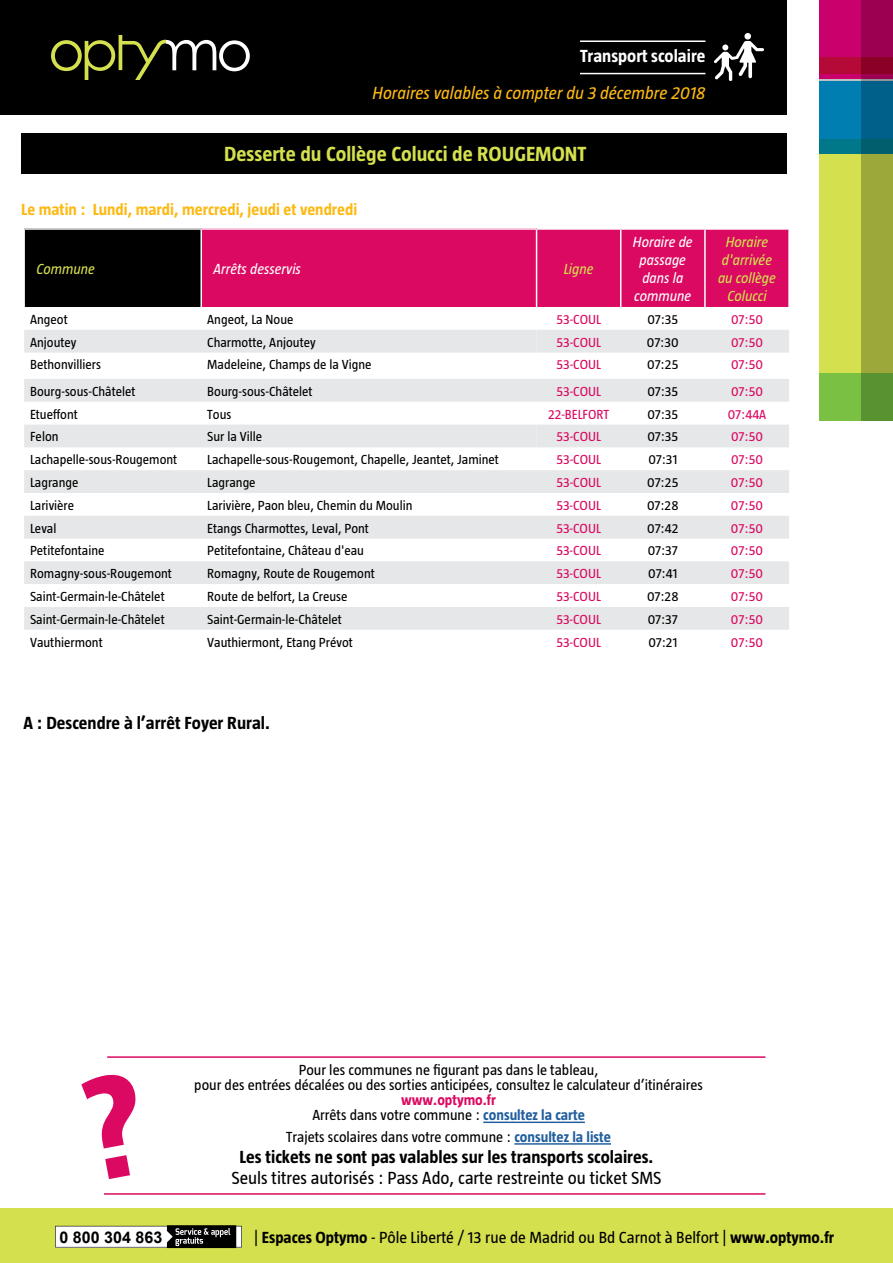
<style>
.page{position:relative;width:893px;height:1263px;background:#fff}
.page>*{position:absolute;margin:0;border:0;box-sizing:border-box;transform-origin:0 0}
.t1{font:700 21px "Taz";color:#d5e04e}
.t2{font:700 18px "Taz";color:#000}
.t3{font:18px "Taz";color:#000}
.t4{font:italic 18px "Taz";color:#fdb913}
.t5{font:700 18px "Taz";color:#fff}
.t6{font:16.5px "Taz";color:#000}
.t7{font:700 16.5px "Taz";color:#fdb913}
.t8{font:700 16.05px "Arial";color:#000}
.t9{font:15px/15px "Taz";color:#000;text-align:center}
.t10{font:italic 15px/18px "Taz";color:#d5e04e;text-align:center}
.t11{font:italic 15px/18px "Taz";color:#fff;text-align:center}
.t12{font:13.5px "Taz";color:#000}
.t13{font:13.5px "Taz";color:#db0961}
.s1{font-weight:700;color:#db0961}
.s2{font-weight:700;color:#215e9e}
.s3{font-weight:700}
</style>
<div class="page">
<div style="left:0;top:0;width:786px;height:114px;background:#000"></div>
<div style="left:21px;top:134px;width:765px;height:40px;background:#000"></div>
<svg style="left:51px;top:35px;width:199px;height:45px"></svg>
<hr style="left:580px;top:40px;width:125px;height:2px;background:#fff">
<hr style="left:580px;top:73px;width:125px;height:1px;background:#fff">
<div style="left:819px;top:0;width:74px;height:57px;background:#ca006c"></div>
<div style="left:819px;top:74px;width:74px;height:6px;background:#ca006c"></div>
<div style="left:819px;top:80px;width:74px;height:61px;background:#007db1"></div>
<div style="left:819px;top:139px;width:74px;height:17px;background:#00788a"></div>
<div style="left:819px;top:154px;width:74px;height:232px;background:#d5e04e"></div>
<hr style="left:819px;top:79px;width:74px;height:2px;background:#bec0c2">
<div style="left:819px;top:57px;width:74px;height:17px;background:#b50938"></div>
<div style="left:819px;top:374px;width:74px;height:47px;background:#7ac143"></div>
<svg style="left:862px;top:0;width:31px;height:421px;background:#787948"></svg>
<div style="left:744px;top:33px;width:7px;height:7px;background:#fff;border-radius:50%"></div>
<svg style="left:714px;top:41px;width:50px;height:40px"></svg>
<div style="left:0;top:1209px;width:893px;height:54px;background:#d5e04e"></div>
<svg style="left:55px;top:1225px;width:187px;height:23px;background:#a6a6a2"></svg>
<hr style="left:483px;top:1121px;width:102px;height:2px;background:#215e9e">
<hr style="left:514px;top:1143px;width:97px;height:2px;background:#215e9e">
<hr style="left:107px;top:1056px;width:658px;height:2px;background:#db0961">
<hr style="left:104px;top:1193px;width:661px;height:2px;background:#db0961">
<div style="left:24px;top:229px;width:177px;height:78px;background:#000"></div>
<div style="left:201px;top:229px;width:336px;height:78px;background:#db0961"></div>
<div style="left:537px;top:230px;width:251px;height:77px;background:#db0961"></div>
<svg style="left:24px;top:330px;width:765px;height:72px;fill:#e6e7e8"></svg>
<div style="left:537px;top:330px;width:252px;height:23px;background:#e6e7e8"></div>
<svg style="left:24px;top:470px;width:765px;height:69px;fill:#e6e7e8"></svg>
<div style="left:24px;top:424px;width:765px;height:23px;background:#e6e7e8"></div>
<div style="left:24px;top:561px;width:765px;height:69px;background:#e6e7e8"></div>
<svg style="left:24px;top:584px;width:765px;height:23px"></svg>
<hr style="left:23px;top:230px;width:2px;height:77px;background:#fff">
<hr style="left:201px;top:230px;width:1px;height:77px;background:#fff">
<hr style="left:536px;top:230px;width:1px;height:77px;background:#fff">
<hr style="left:620px;top:230px;width:1px;height:77px;background:#fff">
<hr style="left:704px;top:230px;width:2px;height:77px;background:#fff">
<hr style="left:23px;top:228px;width:178px;height:2px;background:#fff">
<hr style="left:201px;top:228px;width:336px;height:2px;background:#fff">
<h2 class="t5" style="left:580px;top:46px;width:127px">Transport scolaire</h2>
<h2 class="t4" style="left:372px;top:83px;width:334px">Horaires valables à compter du 3 décembre 2018</h2>
<h1 class="t1" style="left:224px;top:142px;width:364px">Desserte du Collège Colucci de ROUGEMONT</h1>
<p class="t7" style="left:21px;top:200px;width:338px">Le matin : Lundi, mardi, mercredi, jeudi et vendredi</p>
<p class="t10" style="left:36px;top:260px;width:60px">Commune</p>
<p class="t11" style="left:214px;top:260px;width:89px">Arrêts desservis</p>
<p class="t10" style="left:564px;top:260px;width:31px">Ligne</p>
<p class="t11" style="left:633px;top:233px;width:61px">Horaire de passage dans la commune</p>
<p class="t10" style="left:718px;top:233px;width:59px">Horaire d'arrivée au collège<br>Colucci</p>
<p class="t12" style="left:30px;top:312px;width:39px">Angeot</p>
<p class="t12" style="left:207px;top:312px;width:88px">Angeot, La Noue</p>
<p class="t13" style="left:556px;top:312px;width:46px">53-COUL</p>
<p class="t12" style="left:647px;top:312px;width:32px">07:35</p>
<p class="t13" style="left:731px;top:312px;width:34px">07:50</p>
<p class="t12" style="left:30px;top:334px;width:48px">Anjoutey</p>
<p class="t12" style="left:207px;top:334px;width:110px">Charmotte, Anjoutey</p>
<p class="t13" style="left:556px;top:334px;width:46px">53-COUL</p>
<p class="t12" style="left:647px;top:334px;width:33px">07:30</p>
<p class="t13" style="left:731px;top:334px;width:34px">07:50</p>
<p class="t12" style="left:30px;top:357px;width:72px">Bethonvilliers</p>
<p class="t12" style="left:207px;top:357px;width:166px">Madeleine, Champs de la Vigne</p>
<p class="t13" style="left:556px;top:357px;width:46px">53-COUL</p>
<p class="t12" style="left:647px;top:357px;width:33px">07:25</p>
<p class="t13" style="left:731px;top:357px;width:34px">07:50</p>
<p class="t12" style="left:30px;top:384px;width:107px">Bourg-sous-Châtelet</p>
<p class="t12" style="left:207px;top:384px;width:107px">Bourg-sous-Châtelet</p>
<p class="t13" style="left:556px;top:384px;width:46px">53-COUL</p>
<p class="t12" style="left:647px;top:384px;width:32px">07:35</p>
<p class="t13" style="left:731px;top:384px;width:34px">07:50</p>
<p class="t12" style="left:30px;top:406px;width:49px">Etueffont</p>
<p class="t12" style="left:207px;top:406px;width:26px">Tous</p>
<p class="t13" style="left:548px;top:406px;width:63px">22-BELFORT</p>
<p class="t12" style="left:647px;top:406px;width:32px">07:35</p>
<p class="t13" style="left:728px;top:406px;width:40px">07:44A</p>
<p class="t12" style="left:30px;top:429px;width:30px">Felon</p>
<p class="t12" style="left:207px;top:429px;width:56px">Sur la Ville</p>
<p class="t13" style="left:556px;top:429px;width:46px">53-COUL</p>
<p class="t12" style="left:647px;top:429px;width:32px">07:35</p>
<p class="t13" style="left:731px;top:429px;width:34px">07:50</p>
<p class="t12" style="left:30px;top:452px;width:149px">Lachapelle-sous-Rougemont</p>
<p class="t12" style="left:207px;top:452px;width:293px">Lachapelle-sous-Rougemont, Chapelle, Jeantet, Jaminet</p>
<p class="t13" style="left:556px;top:452px;width:46px">53-COUL</p>
<p class="t12" style="left:648px;top:452px;width:30px">07:31</p>
<p class="t13" style="left:731px;top:452px;width:34px">07:50</p>
<p class="t12" style="left:30px;top:475px;width:50px">Lagrange</p>
<p class="t12" style="left:207px;top:475px;width:50px">Lagrange</p>
<p class="t13" style="left:556px;top:475px;width:46px">53-COUL</p>
<p class="t12" style="left:647px;top:475px;width:33px">07:25</p>
<p class="t13" style="left:731px;top:475px;width:34px">07:50</p>
<p class="t12" style="left:30px;top:498px;width:46px">Larivière</p>
<p class="t12" style="left:207px;top:498px;width:207px">Larivière, Paon bleu, Chemin du Moulin</p>
<p class="t13" style="left:556px;top:498px;width:46px">53-COUL</p>
<p class="t12" style="left:647px;top:498px;width:33px">07:28</p>
<p class="t13" style="left:731px;top:498px;width:34px">07:50</p>
<p class="t12" style="left:30px;top:520px;width:28px">Leval</p>
<p class="t12" style="left:207px;top:520px;width:163px">Etangs Charmottes, Leval, Pont</p>
<p class="t13" style="left:556px;top:520px;width:46px">53-COUL</p>
<p class="t12" style="left:647px;top:520px;width:33px">07:42</p>
<p class="t13" style="left:731px;top:520px;width:34px">07:50</p>
<p class="t12" style="left:30px;top:543px;width:76px">Petitefontaine</p>
<p class="t12" style="left:207px;top:543px;width:158px">Petitefontaine, Château d'eau</p>
<p class="t13" style="left:556px;top:543px;width:46px">53-COUL</p>
<p class="t12" style="left:648px;top:543px;width:32px">07:37</p>
<p class="t13" style="left:731px;top:543px;width:34px">07:50</p>
<p class="t12" style="left:30px;top:566px;width:143px">Romagny-sous-Rougemont</p>
<p class="t12" style="left:207px;top:566px;width:169px">Romagny, Route de Rougemont</p>
<p class="t13" style="left:556px;top:566px;width:46px">53-COUL</p>
<p class="t12" style="left:648px;top:566px;width:31px">07:41</p>
<p class="t13" style="left:731px;top:566px;width:34px">07:50</p>
<p class="t12" style="left:30px;top:589px;width:136px">Saint-Germain-le-Châtelet</p>
<p class="t12" style="left:207px;top:589px;width:142px">Route de belfort, La Creuse</p>
<p class="t13" style="left:556px;top:589px;width:46px">53-COUL</p>
<p class="t12" style="left:647px;top:589px;width:33px">07:28</p>
<p class="t13" style="left:731px;top:589px;width:34px">07:50</p>
<p class="t12" style="left:30px;top:612px;width:136px">Saint-Germain-le-Châtelet</p>
<p class="t12" style="left:207px;top:612px;width:136px">Saint-Germain-le-Châtelet</p>
<p class="t13" style="left:556px;top:612px;width:46px">53-COUL</p>
<p class="t12" style="left:648px;top:612px;width:32px">07:37</p>
<p class="t13" style="left:731px;top:612px;width:34px">07:50</p>
<p class="t12" style="left:30px;top:634px;width:74px">Vauthiermont</p>
<p class="t12" style="left:207px;top:634px;width:147px">Vauthiermont, Etang Prévot</p>
<p class="t13" style="left:556px;top:634px;width:46px">53-COUL</p>
<p class="t12" style="left:648px;top:634px;width:30px">07:21</p>
<p class="t13" style="left:731px;top:634px;width:34px">07:50</p>
<h2 class="t2" style="left:23px;top:713px;width:248px">A : Descendre à l’arrêt Foyer Rural.</h2>
<p class="t9" style="left:194px;top:1062px;width:510px">Pour les communes ne figurant pas dans le tableau,<br>pour des entrées décalées ou des sorties anticipées, consultez le calculateur d’itinéraires</p>
<p class="t9" style="left:312px;top:1092px;width:274px"><span class="s1">www.optymo.fr<br></span>Arrêts dans votre commune : <span class="s2">consultez la carte</span></p>
<p class="t9" style="left:286px;top:1129px;width:326px">Trajets scolaires dans votre commune : <span class="s2">consultez la liste</span></p>
<h2 class="t2" style="left:240px;top:1146px;width:415px">Les tickets ne sont pas valables sur les transports scolaires.</h2>
<h2 class="t3" style="left:231px;top:1168px;width:432px">Seuls titres autorisés : Pass Ado, carte restreinte ou ticket SMS</h2>
<p class="t8" style="left:59px;top:1226px;width:104px">0 800 304 863</p>
<p class="t6" style="left:254px;top:1227px;width:581px">| <span class="s3">Espaces Optymo</span> - Pôle Liberté / 13 rue de Madrid ou Bd Carnot à Belfort | <span class="s3">www.optymo.fr</span></p>
</div>
